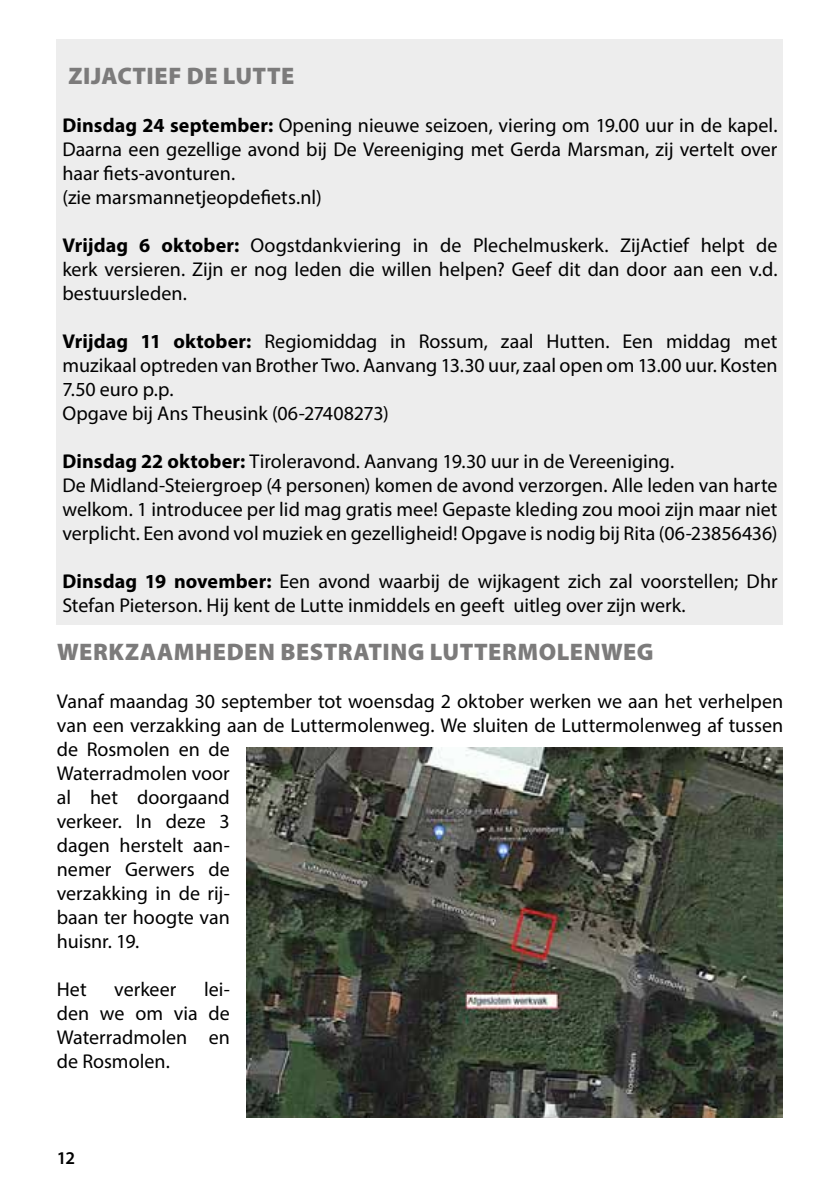
<style>
.page{position:relative;width:840px;height:1191px;background:#fff}
.page>*{position:absolute;margin:0;border:0;box-sizing:border-box;transform-origin:0 0}
.t1{font:900 24px "Myriad Pro";letter-spacing:.02em;color:#7c7b7b}
.t2{font:20px/24px "Myriad Pro";color:#000}
.t3{font:600 18px "Myriad Pro";color:#000}
.s1{font-weight:700}
</style>
<div class="page">
<div style="left:57px;top:40px;width:725px;height:585px;background:#ededed"></div>
<img style="left:247px;top:747px;width:535px;height:370px">
<p class="t1" style="left:68px;top:59px;width:227px">ZIJACTIEF DE LUTTE</p>
<p class="t2" style="left:62px;top:113px;width:716px"><span class="s1">Dinsdag 24 september:</span> Opening nieuwe seizoen, viering om 19.00 uur in de kapel.<br>Daarna een gezellige avond bij De Vereeniging met Gerda Marsman, zij vertelt over haar fiets-avonturen.<br>(zie marsmannetjeopdefiets.nl)</p>
<p class="t2" style="left:62px;top:233px;width:716px;text-align:justify"><span class="s1">Vrijdag 6 oktober:</span> Oogstdankviering in de Plechelmuskerk. ZijActief helpt de kerk versieren. Zijn er nog leden die willen helpen? Geef dit dan door aan een v.d. bestuursleden.</p>
<p class="t2" style="left:62px;top:329px;width:716px"><span class="s1">Vrijdag 11 oktober:</span> Regiomiddag in Rossum, zaal Hutten. Een middag met muzikaal optreden van Brother Two. Aanvang 13.30 uur, zaal open om 13.00 uur. Kosten 7.50 euro p.p.<br>Opgave bij Ans Theusink (06-27408273)</p>
<p class="t2" style="left:62px;top:449px;width:716px"><span class="s1">Dinsdag 22 oktober:</span> Tiroleravond. Aanvang 19.30 uur in de Vereeniging.<br>De Midland-Steiergroep (4 personen) komen de avond verzorgen. Alle leden van harte welkom. 1 introducee per lid mag gratis mee! Gepaste kleding zou mooi zijn maar niet verplicht. Een avond vol muziek en gezelligheid! Opgave is nodig bij Rita (06-23856436)</p>
<p class="t2" style="left:62px;top:569px;width:716px"><span class="s1">Dinsdag 19 november:</span> Een avond waarbij de wijkagent zich zal voorstellen; Dhr<br>Stefan Pieterson. Hij kent de Lutte inmiddels en geeft uitleg over zijn werk.</p>
<p class="t1" style="left:57px;top:635px;width:597px">WERKZAAMHEDEN BESTRATING LUTTERMOLENWEG</p>
<p class="t2" style="left:57px;top:689px;width:727px">Vanaf maandag 30 september tot woensdag 2 oktober werken we aan het verhelpen van een verzakking aan de Luttermolenweg. We sluiten de Luttermolenweg af tussen de Rosmolen en de<br>Waterradmolen voor<br>al het doorgaand<br>verkeer. In deze 3<br>dagen herstelt aan-<br>nemer Gerwers de<br>verzakking in de rij-<br>baan ter hoogte van<br>huisnr. 19.</p>
<p class="t2" style="left:57px;top:977px;width:31px">Het</p>
<p class="t2" style="left:114px;top:977px;width:64px">verkeer</p>
<p class="t2" style="left:57px;top:977px;width:174px;text-align:justify;text-indent:147px">lei&shy;den we om via de Waterradmolen en de Rosmolen.</p>
<p class="t3" style="left:57px;top:1146px;width:20px">12</p>
</div>
